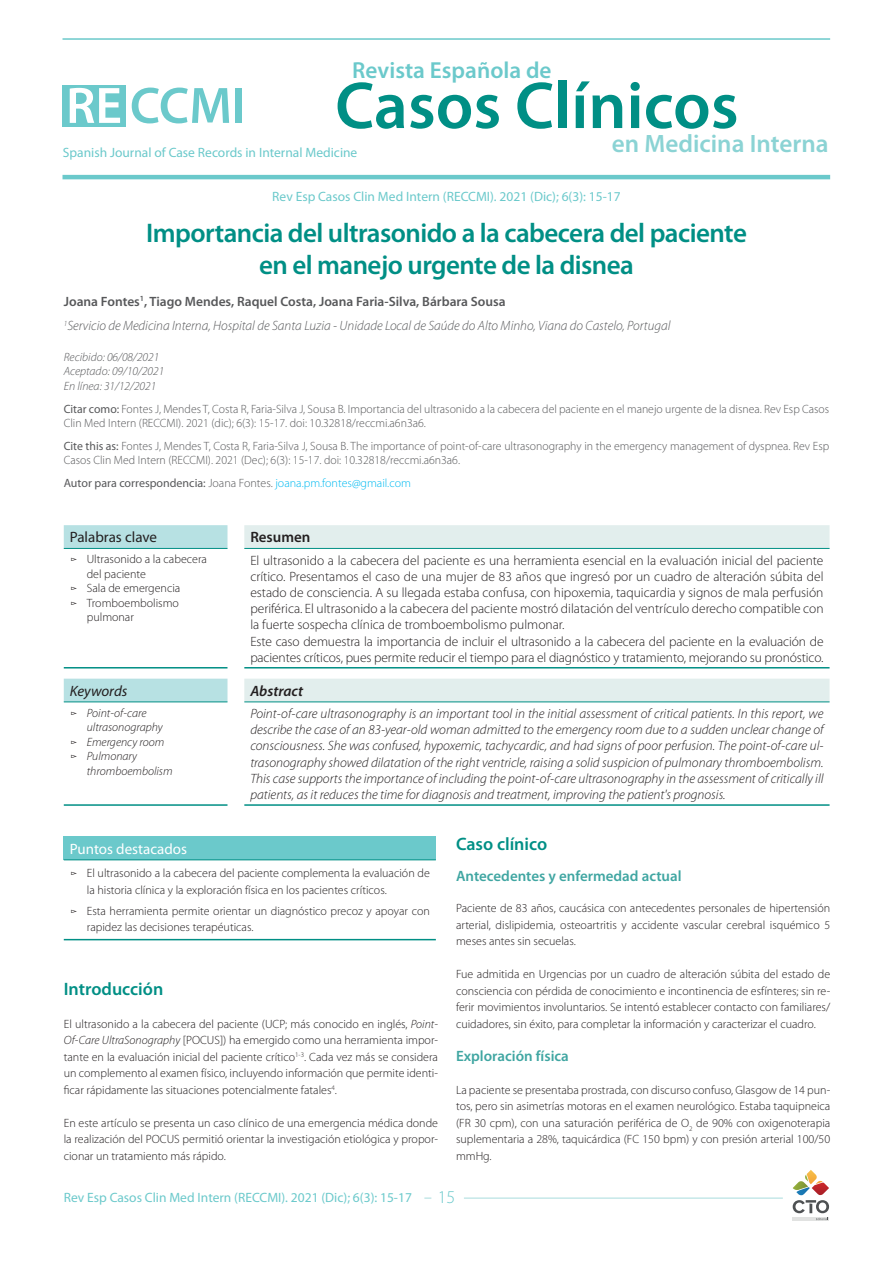
<style>
.page{position:relative;width:893px;height:1263px;background:#fff}
.page>*{position:absolute;margin:0;border:0;box-sizing:border-box;transform-origin:0 0}
.t1{font:600 66.75px "Myriad Pro";color:#008f85}
.Titulo_capitulo{font:600 27px/32.4px "Myriad Pro";letter-spacing:-.02em;color:#008f85;text-align:center}
.t2{font:600 25.2px "Myriad Pro";color:#8bd3d4}
.t3{font:600 23.25px "Myriad Pro";color:#6bc9cb}
._02_Primer_Orden{font:600 18px "Myriad Pro";color:#008f85}
.t4{font:300 18px "Myriad Pro";color:#6bc9cb}
._02_Segundo_Orden{font:600 15px "Myriad Pro";color:#40a6a2}
.t5{font:15px "Myriad Pro";color:#fff}
.PalabrasClaveTitulo{font:15px "Myriad Pro";color:#231f20}
.KeywordsTitulo{font:italic 15px "Myriad Pro";color:#231f20}
.t6{font:italic 600 15px "Myriad Pro";color:#231f20}
.t7{font:600 15px "Myriad Pro";color:#231f20}
.Texto_resumen{font:300 13.5px/16.2px "Myriad Pro";letter-spacing:-.01em;color:#231f20;text-align:justify}
.Texto_abstract{font:italic 300 13.5px/16.2px "Myriad Pro";color:#231f20;text-align:justify}
.t8{font:13.5px "Myriad Pro";color:#6bc9cb}
.CargoAutores{font:italic 300 13.5px "Myriad Pro";color:#57585a}
.Nombre_autores{font:600 13.5px "Myriad Pro";color:#57585a}
._01_Texto_comun{font:300 12px/16.5px "Myriad Pro";color:#231f20;text-align:justify}
.CitarComo{font:300 12px/14.4px "Myriad Pro";color:#57585a}
.t9{font:italic 300 12px/14.4px "Myriad Pro";color:#231f20}
.Mail_de_autor{font:12px "Myriad Pro";color:#57585a}
.Recibido_Aceptado{font:italic 300 12px "Myriad Pro";color:#57585a}
.s1{font-weight:400}
.s2{font-weight:300}
.s3{font-weight:300;color:#00baf1}
.s4{font-style:italic}
</style>
<div class="page">
<div style="left:63px;top:85px;width:63px;height:41px;background:#6bc9cb"></div>
<svg style="left:70px;top:88px;width:50px;height:35px"></svg>
<svg style="left:132px;top:88px;width:97px;height:35px"></svg>
<div style="left:236px;top:88px;width:6px;height:35px;background:#6bc9cb"></div>
<hr style="left:63px;top:38px;width:767px;height:2px;background:#6bc9cb">
<hr style="left:63px;top:175px;width:767px;height:4px;background:#6bc9cb">
<hr style="left:793px;top:1217px;width:36px;height:4px;background:#e1e2e1">
<svg style="left:793px;top:1170px;width:36px;height:50px"></svg>
<hr style="left:464px;top:1198px;width:319px;height:1px;background:#a8dcdd">
<div style="left:64px;top:837px;width:372px;height:23px;background:#6bc9cb"></div>
<hr style="left:64px;top:859px;width:372px;height:1px;background:#008f85">
<hr style="left:64px;top:939px;width:372px;height:1px;background:#008f85">
<svg style="left:64px;top:525px;width:163px;height:176px"></svg>
<svg style="left:244px;top:525px;width:586px;height:176px"></svg>
<hr style="left:244px;top:804px;width:586px;height:2px;background:#008f85">
<hr style="left:64px;top:667px;width:163px;height:1px;background:#008f85">
<hr style="left:244px;top:667px;width:586px;height:1px;background:#008f85">
<hr style="left:64px;top:804px;width:163px;height:2px;background:#008f85">
<hr style="left:64px;top:548px;width:163px;height:1px;background:#008f85">
<hr style="left:244px;top:548px;width:586px;height:1px;background:#008f85">
<hr style="left:64px;top:701px;width:163px;height:1px;background:#008f85">
<hr style="left:244px;top:701px;width:586px;height:1px;background:#008f85">
<h3 class="t3" style="left:352px;top:56px;width:201px">Revista Española de</h3>
<h1 class="t1" style="left:335px;top:63px;width:405px">Casos Clínicos</h1>
<h3 class="t2" style="left:612px;top:127px;width:218px">en Medicina Interna</h3>
<p class="t8" style="left:63px;top:144px;width:296px">Spanish Journal of Case Records in Internal Medicine</p>
<p class="t8" style="left:272px;top:188px;width:350px">Rev Esp Casos Clin Med Intern (RECCMI). 2021 (Dic); 6(3): 15-17</p>
<p class="Titulo_capitulo" style="left:146px;top:216px;width:602px">Importancia del ultrasonido a la cabecera del paciente en el manejo urgente de la disnea</p>
<p class="Nombre_autores" style="left:64px;top:293px;width:443px">Joana Fontes<sup>1</sup>, Tiago Mendes, Raquel Costa, Joana Faria-Silva, Bárbara Sousa</p>
<p class="CargoAutores" style="left:64px;top:319px;width:608px"><sup>1</sup>Servicio de Medicina Interna, Hospital de Santa Luzia - Unidade Local de Saúde do Alto Minho, Viana do Castelo, Portugal</p>
<p class="Recibido_Aceptado" style="left:64px;top:351px;width:97px">Recibido: 06/08/2021</p>
<p class="Recibido_Aceptado" style="left:64px;top:365px;width:102px">Aceptado: 09/10/2021</p>
<p class="Recibido_Aceptado" style="left:64px;top:379px;width:94px">En línea: 31/12/2021</p>
<p class="CitarComo" style="left:64px;top:402px;width:767px"><span class="s1">Citar como:</span> Fontes J, Mendes T, Costa R, Faria-Silva J, Sousa B. Importancia del ultrasonido a la cabecera del paciente en el manejo urgente de la disnea. Rev Esp Casos<br>Clin Med Intern (RECCMI). 2021 (dic); 6(3): 15-17. doi: 10.32818/reccmi.a6n3a6.</p>
<p class="CitarComo" style="left:64px;top:439px;width:767px"><span class="s1">Cite this as:</span> Fontes J, Mendes T, Costa R, Faria-Silva J, Sousa B. The importance of point-of-care ultrasonography in the emergency management of dyspnea. Rev Esp<br>Casos Clin Med Intern (RECCMI). 2021 (Dec); 6(3): 15-17. doi: 10.32818/reccmi.a6n3a6.</p>
<p class="Mail_de_autor" style="left:64px;top:476px;width:349px">Autor para correspondencia: <span class="s2">Joana Fontes.</span> <span class="s3">joana.pm.fontes@gmail.com</span></p>
<p class="PalabrasClaveTitulo" style="left:70px;top:528px;width:89px">Palabras clave</p>
<p class="t7" style="left:250px;top:528px;width:62px">Resumen</p>
<p class="_01_Texto_comun" style="left:87px;top:552px;width:122px;line-height:14.4px;text-indent:-17px">▻ Ultrasonido a la cabecera del paciente</p>
<p class="_01_Texto_comun" style="left:70px;top:580px;width:112px">▻ Sala de emergencia</p>
<p class="_01_Texto_comun" style="left:87px;top:596px;width:94px;line-height:14.4px;text-indent:-17px">▻ Tromboembolismo pulmonar</p>
<p class="Texto_resumen" style="left:250px;top:552px;width:575px">El ultrasonido a la cabecera del paciente es una herramienta esencial en la evaluación inicial del paciente crítico. Presentamos el caso de una mujer de 83 años que ingresó por un cuadro de alteración súbita del estado de consciencia. A su llegada estaba confusa, con hipoxemia, taquicardia y signos de mala perfusión periférica. El ultrasonido a la cabecera del paciente mostró dilatación del ventrículo derecho compatible con la fuerte sospecha clínica de tromboembolismo pulmonar.</p>
<p class="Texto_resumen" style="left:250px;top:633px;width:575px">Este caso demuestra la importancia de incluir el ultrasonido a la cabecera del paciente en la evaluación de pacientes críticos, pues permite reducir el tiempo para el diagnóstico y tratamiento, mejorando su pronóstico.</p>
<p class="KeywordsTitulo" style="left:70px;top:682px;width:59px">Keywords</p>
<p class="t6" style="left:250px;top:681px;width:54px">Abstract</p>
<p class="t9" style="left:87px;top:706px;width:78px;text-indent:-17px">▻ Point-of-care ultrasonography</p>
<p class="t9" style="left:70px;top:735px;width:96px">▻ Emergency room</p>
<p class="t9" style="left:87px;top:749px;width:87px;text-indent:-17px">▻ Pulmonary thromboembolism</p>
<p class="Texto_abstract" style="left:250px;top:706px;width:575px">Point-of-care ultrasonography is an important tool in the initial assessment of critical patients. In this report, we describe the case of an 83-year-old woman admitted to the emergency room due to a sudden unclear change of consciousness. She was confused, hypoxemic, tachycardic, and had signs of poor perfusion. The point-of-care ul&shy;trasonography showed dilatation of the right ventricle, raising a solid suspicion of pulmonary thromboembolism.</p>
<p class="Texto_abstract" style="left:250px;top:771px;width:575px">This case supports the importance of including the point-of-care ultrasonography in the assessment of critically ill patients, as it reduces the time for diagnosis and treatment, improving the patient's prognosis.</p>
<p class="t5" style="left:70px;top:839px;width:119px">Puntos destacados</p>
<p class="_01_Texto_comun" style="left:87px;top:865px;width:345px;text-indent:-17px">▻ El ultrasonido a la cabecera del paciente complementa la evaluación de la historia clínica y la exploración física en los pacientes críticos.</p>
<p class="_01_Texto_comun" style="left:87px;top:902px;width:345px;text-indent:-17px">▻ Esta herramienta permite orientar un diagnóstico precoz y apoyar con rapidez las decisiones terapéuticas.</p>
<p class="_02_Primer_Orden" style="left:64px;top:977px;width:101px">Introducción</p>
<p class="_01_Texto_comun" style="left:64px;top:1015px;width:376px">El ultrasonido a la cabecera del paciente (UCP; más conocido en inglés, <span class="s4">Point-Of-Care UltraSonography</span> [POCUS]) ha emergido como una herramienta impor&shy;tante en la evaluación inicial del paciente crítico<sup>1-3</sup>. Cada vez más se considera un complemento al examen físico, incluyendo información que permite identi&shy;ficar rápidamente las situaciones potencialmente fatales<sup>4</sup>.</p>
<p class="_01_Texto_comun" style="left:64px;top:1114px;width:376px">En este artículo se presenta un caso clínico de una emergencia médica donde la realización del POCUS permitió orientar la investigación etiológica y propor&shy;cionar un tratamiento más rápido.</p>
<p class="_02_Primer_Orden" style="left:456px;top:833px;width:93px">Caso clínico</p>
<p class="_02_Segundo_Orden" style="left:456px;top:866px;width:227px">Antecedentes y enfermedad actual</p>
<p class="_01_Texto_comun" style="left:456px;top:900px;width:376px">Paciente de 83 años, caucásica con antecedentes personales de hipertensión arterial, dislipidemia, osteoartritis y accidente vascular cerebral isquémico 5 meses antes sin secuelas.</p>
<p class="_01_Texto_comun" style="left:456px;top:966px;width:376px">Fue admitida en Urgencias por un cuadro de alteración súbita del estado de consciencia con pérdida de conocimiento e incontinencia de esfínteres; sin re&shy;ferir movimientos involuntarios. Se intentó establecer contacto con familiares/ cuidadores, sin éxito, para completar la información y caracterizar el cuadro.</p>
<p class="_02_Segundo_Orden" style="left:456px;top:1046px;width:114px">Exploración física</p>
<p class="_01_Texto_comun" style="left:456px;top:1081px;width:376px">La paciente se presentaba prostrada, con discurso confuso, Glasgow de 14 pun&shy;tos, pero sin asimetrías motoras en el examen neurológico. Estaba taquipneica (FR 30 cpm), con una saturación periférica de O<sub>2</sub> de 90% con oxigenoterapia suplementaria a 28%, taquicárdica (FC 150 bpm) y con presión arterial 100/50 mmHg.</p>
<p class="t8" style="left:64px;top:1189px;width:350px">Rev Esp Casos Clin Med Intern (RECCMI). 2021 (Dic); 6(3): 15-17</p>
<h3 class="t4" style="left:438px;top:1187px;width:19px">15</h3>
</div>
